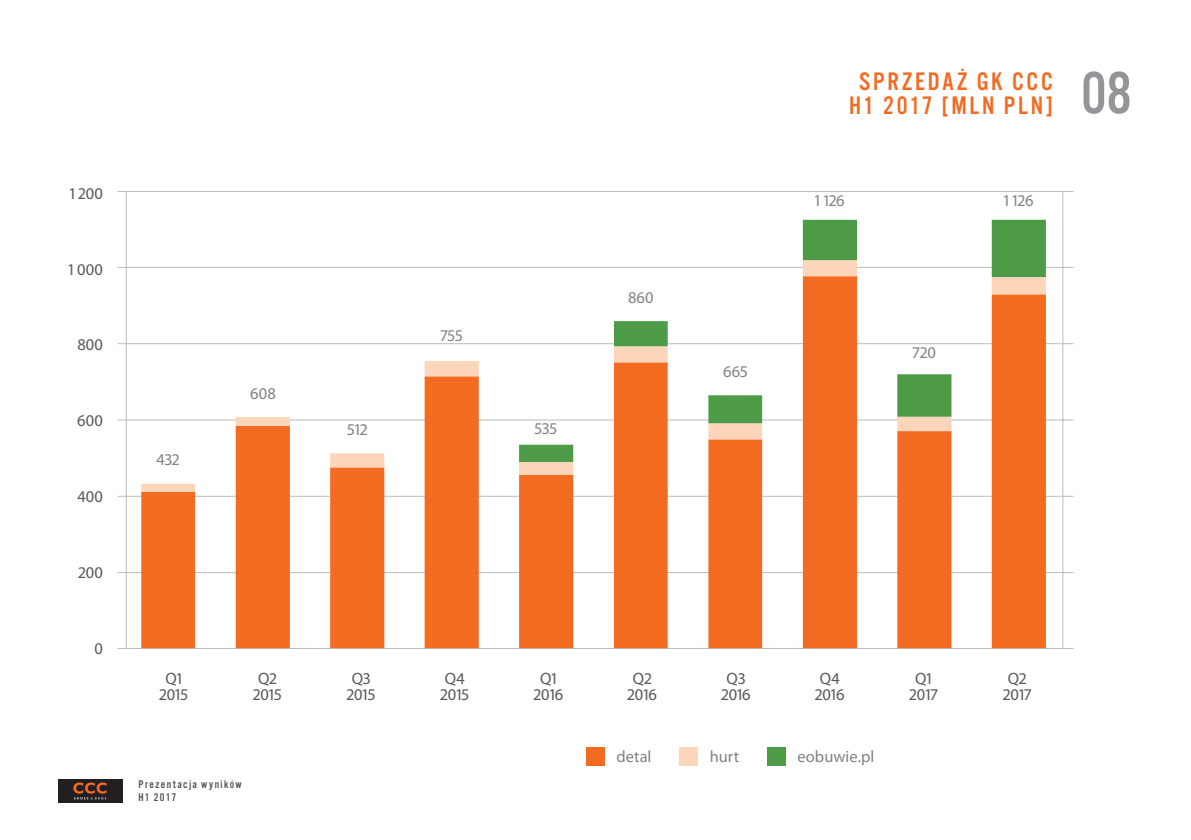
<style>
.page{position:relative;width:1191px;height:840px;background:#fff}
.page>*{position:absolute;margin:0;border:0;box-sizing:border-box;transform-origin:0 0}
.t1{font:61.6px "Alternate Got No 3 DOT";color:#939598}
.t2{font:26.4px/24.6px "Alternate Got No 3 DOT";letter-spacing:.105em;color:#f36a21;text-align:center}
.t3{font:16.4px/16.4px "Myriad Pro";color:#57585a;text-align:center}
.t4{font:16.4px "Myriad Pro";color:#808285}
.t5{font:11.6px/13.2px "Alternate Got No 3 DOT";letter-spacing:.12em;color:#4b4c4d}
</style>
<div class="page">
<div style="left:58px;top:778px;width:64px;height:24px;background:#231f20"></div>
<svg style="left:73px;top:782px;width:34px;height:17px"></svg>
<hr style="left:117px;top:572px;width:945px;height:1px;background:#bcbdc0">
<hr style="left:117px;top:495px;width:945px;height:1px;background:#bcbdc0">
<hr style="left:117px;top:419px;width:945px;height:1px;background:#bcbdc0">
<hr style="left:117px;top:343px;width:945px;height:1px;background:#bcbdc0">
<hr style="left:117px;top:267px;width:945px;height:1px;background:#bcbdc0">
<hr style="left:117px;top:191px;width:945px;height:1px;background:#bcbdc0">
<hr style="left:1062px;top:191px;width:1px;height:457px;background:#bcbdc0">
<hr style="left:126px;top:191px;width:1px;height:457px;background:#bcbdc0">
<hr style="left:117px;top:647px;width:945px;height:1px;background:#bcbdc0">
<svg style="left:141px;top:491px;width:905px;height:157px;fill:#f36a21"></svg>
<svg style="left:141px;top:343px;width:905px;height:148px"></svg>
<svg style="left:519px;top:220px;width:527px;height:242px"></svg>
<div style="left:586px;top:746px;width:19px;height:18px;background:#f36a21"></div>
<div style="left:679px;top:746px;width:19px;height:18px;background:#fdd5ba"></div>
<div style="left:767px;top:746px;width:19px;height:18px;background:#4d9b46"></div>
<p class="t3" style="left:70px;top:185px;width:35px">1 200</p>
<p class="t3" style="left:68px;top:260px;width:36px">1 000</p>
<p class="t3" style="left:77px;top:336px;width:27px">800</p>
<p class="t3" style="left:77px;top:412px;width:27px">600</p>
<p class="t3" style="left:77px;top:487px;width:27px">400</p>
<p class="t3" style="left:79px;top:563px;width:26px">200</p>
<p class="t3" style="left:94px;top:639px;width:10px">0</p>
<p class="t4" style="left:157px;top:449px;width:25px">432</p>
<p class="t4" style="left:250px;top:383px;width:27px">608</p>
<p class="t4" style="left:347px;top:419px;width:22px">512</p>
<p class="t4" style="left:441px;top:325px;width:23px">755</p>
<p class="t4" style="left:534px;top:418px;width:24px">535</p>
<p class="t4" style="left:628px;top:287px;width:27px">860</p>
<p class="t4" style="left:723px;top:361px;width:26px">665</p>
<h2 class="t2" style="left:849px;top:69px;width:205px">SPRZEDAŻ GK CCC<br>H1 2017 [MLN PLN]</h2>
<p class="t4" style="left:815px;top:190px;width:31px">1 126</p>
<p class="t4" style="left:1003px;top:190px;width:31px">1 126</p>
<h1 class="t1" style="left:1081px;top:61px;width:52px">08</h1>
<p class="t4" style="left:912px;top:342px;width:25px">720</p>
<p class="t3" style="left:159px;top:669px;width:30px">Q1<br>2015</p>
<p class="t3" style="left:253px;top:669px;width:30px;text-align:left">Q2<br>2015</p>
<p class="t3" style="left:347px;top:669px;width:30px;text-align:left">Q3<br>2015</p>
<p class="t3" style="left:440px;top:669px;width:30px;text-align:left">Q4<br>2015</p>
<p class="t3" style="left:534px;top:669px;width:31px">Q1<br>2016</p>
<p class="t3" style="left:627px;top:669px;width:31px">Q2<br>2016</p>
<p class="t3" style="left:721px;top:669px;width:31px">Q3<br>2016</p>
<p class="t3" style="left:815px;top:669px;width:31px;text-align:left">Q4<br>2016</p>
<p class="t3" style="left:909px;top:669px;width:29px">Q1<br>2017</p>
<p class="t3" style="left:1003px;top:669px;width:29px;text-align:left">Q2<br>2017</p>
<p class="t5" style="left:138px;top:777px;width:105px">Prezentacja wyników<br>H1 2017</p>
<p class="t4" style="left:616px;top:746px;width:36px">detal</p>
<p class="t4" style="left:710px;top:746px;width:31px">hurt</p>
<p class="t4" style="left:797px;top:746px;width:78px">eobuwie.pl</p>
</div>
